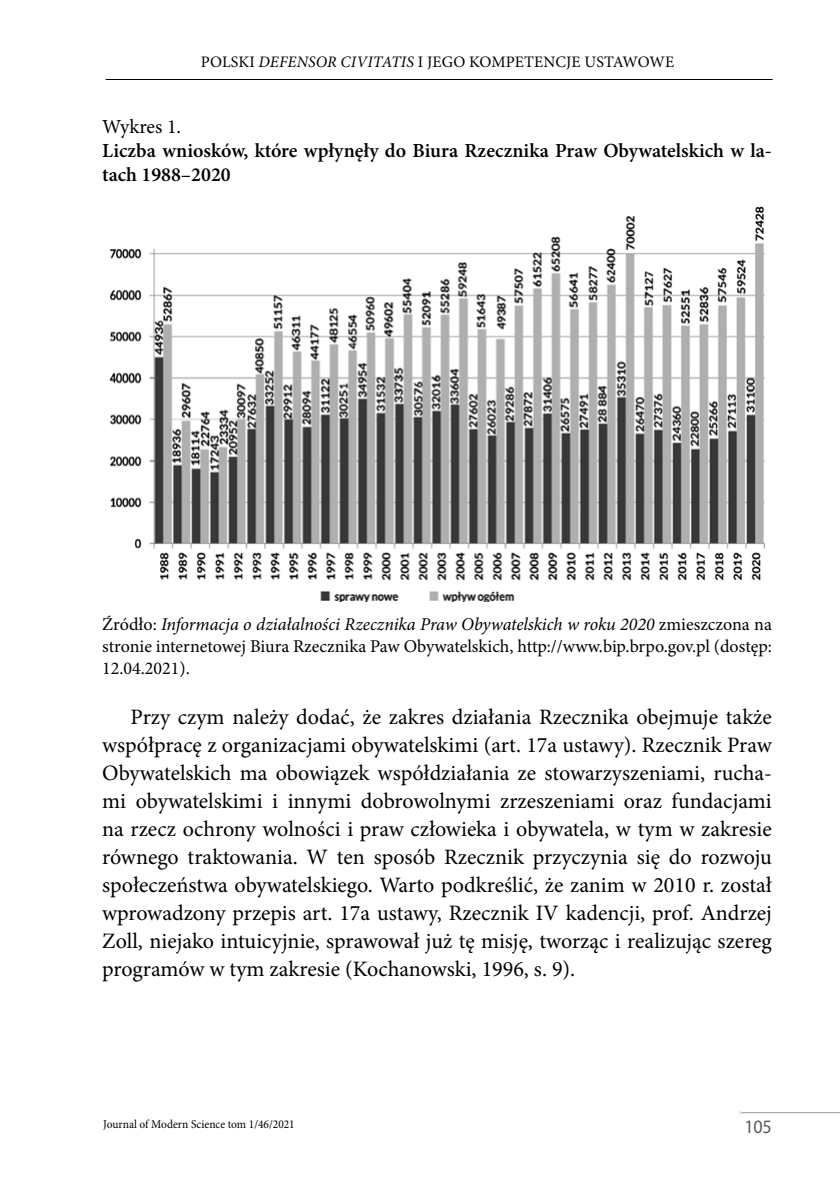
<style>
.page{position:relative;width:840px;height:1191px;background:#fff}
.page>*{position:absolute;margin:0;border:0;box-sizing:border-box;transform-origin:0 0}
.t1{font:22px/28px "Minion Pro";color:#000;text-align:justify}
.t2{font:600 20px/24px "Minion Pro";color:#000}
.t3{font:20px "Minion Pro";color:#000}
.t4{font:19px "Myriad Pro";color:#58595b;scale:.95 1}
.t5{font:18px/22px "Minion Pro";color:#000;text-align:justify}
.t6{font:16px "Minion Pro";letter-spacing:.01em;color:#000}
.t7{font:12px "Minion Pro";color:#000;scale:.95 1}
.s1{font-style:italic}
</style>
<div class="page">
<hr style="left:106px;top:79px;width:666px;height:1px;background:#000">
<hr style="left:738px;top:1112px;width:101px;height:1px;background:#939598">
<img style="left:109px;top:206px;width:657px;height:395px">
<p class="t6" style="left:201px;top:51px;width:474px">POLSKI <span class="s1">DEFENSOR CIVITATIS</span> I JEGO KOMPETENCJE USTAWOWE</p>
<p class="t3" style="left:102px;top:113px;width:80px">Wykres 1.</p>
<p class="t2" style="left:102px;top:138px;width:670px">Liczba wniosków, które wpłynęły do Biura Rzecznika Praw Obywatelskich w la&shy;tach 1988–2020</p>
<p class="t5" style="left:102px;top:613px;width:671px">Źródło: <span class="s1">Informacja o działalności Rzecznika Praw Obywatelskich w roku 2020</span> zmieszczona na stronie internetowej Biura Rzecznika Paw Obywatelskich, http://www.bip.brpo.gov.pl (dostęp:<br>12.04.2021).</p>
<p class="t1" style="left:102px;top:703px;width:671px;text-indent:28px">Przy czym należy dodać, że zakres działania Rzecznika obejmuje także współpracę z organizacjami obywatelskimi (art. 17a ustawy). Rzecznik Praw Obywatelskich ma obowiązek współdziałania ze stowarzyszeniami, rucha&shy;mi obywatelskimi i innymi dobrowolnymi zrzeszeniami oraz fundacjami na rzecz ochrony wolności i praw człowieka i obywatela, w tym w zakresie równego traktowania. W ten sposób Rzecznik przyczynia się do rozwoju społeczeństwa obywatelskiego. Warto podkreślić, że zanim w 2010 r. został wprowadzony przepis art. 17a ustawy, Rzecznik IV kadencji, prof. Andrzej Zoll, niejako intuicyjnie, sprawował już tę misję, tworząc i realizując szereg programów w tym zakresie (Kochanowski, 1996, s. 9).</p>
<p class="t7" style="left:103px;top:1116px;width:203px">Journal of Modern Science tom 1/46/2021</p>
<p class="t4" style="left:744px;top:1114px;width:30px">105</p>
</div>
